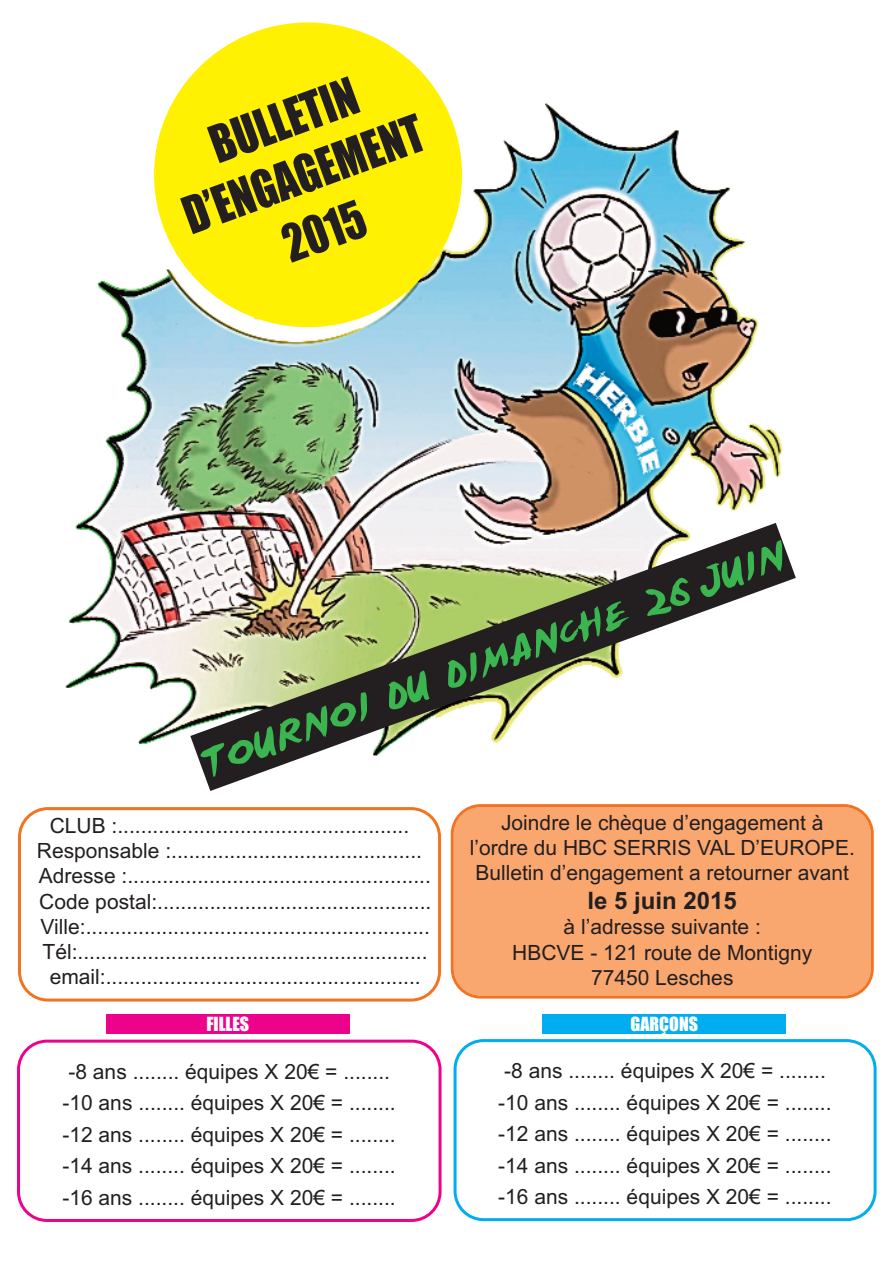
<style>
.page{position:relative;width:893px;height:1263px;background:#fff}
.page>*{position:absolute;margin:0;border:0;box-sizing:border-box;transform-origin:0 0}
.t1{font:48px/59.1px "Impact";color:#231f20;text-align:center;scale:.9 1}
.t2{font:40.5px "Yellowjacket";color:#3ab54f}
.t3{font:700 24px "Arial";color:#231f20}
.t4{font:21px/25.2px "Arial";color:#231f20;text-align:center}
.t5{font:18px "Impact";color:#fff}
</style>
<div class="page">
<img style="left:65px;top:82px;width:718px;height:663px">
<div style="left:154px;top:23px;width:308px;height:304px;background:#fff101;border-radius:50%"></div>
<svg style="left:18px;top:807px;width:423px;height:194px"></svg>
<div style="left:451px;top:804px;width:423px;height:194px;background:#f9a66f"></div>
<svg style="left:17px;top:1040px;width:425px;height:182px"></svg>
<svg style="left:454px;top:1039px;width:423px;height:182px"></svg>
<div style="left:106px;top:1014px;width:244px;height:20px;background:#ed028c"></div>
<div style="left:543px;top:1014px;width:243px;height:20px;background:#00aeef"></div>
<svg style="left:190px;top:523px;width:606px;height:268px"></svg>
<h1 class="t1" style="left:156px;top:137px;width:282px;rotate:-20deg">BULLETIN<br>D’ENGAGEMENT<br>2015</h1>
<h2 class="t2" style="left:195px;top:741px;width:620px;rotate:-20deg">TOURNOI DU DIMANCHE 26 JUIN</h2>
<p class="t4" style="left:37px;top:813px;width:396px">CLUB :..................................................<br>Responsable :...........................................<br>Adresse :....................................................<br>Code postal:...............................................<br>Ville:...........................................................<br>Tél:............................................................ email:......................................................</p>
<p class="t4" style="left:470px;top:810px;width:387px">Joindre le chèque d’engagement à l’ordre du HBC SERRIS VAL D’EUROPE.<br>Bulletin d’engagement a retourner avant</p>
<p class="t3" style="left:588px;top:886px;width:151px">le 5 juin 2015</p>
<p class="t4" style="left:512px;top:914px;width:301px">à l’adresse suivante :<br>HBCVE - 121 route de Montigny<br>77450 Lesches</p>
<p class="t5" style="left:206px;top:1014px;width:44px">FILLES</p>
<p class="t5" style="left:630px;top:1014px;width:69px">GARÇONS</p>
<p class="t4" style="left:62px;top:1056px;width:335px;line-height:31.5px;text-align:left">-8 ans ........ équipes X 20€ = ........ -10 ans ........ équipes X 20€ = ........ -12 ans ........ équipes X 20€ = ........ -14 ans ........ équipes X 20€ = ........ -16 ans ........ équipes X 20€ = ........</p>
<p class="t4" style="left:498px;top:1055px;width:335px;line-height:31.5px;text-align:left">-8 ans ........ équipes X 20€ = ........ -10 ans ........ équipes X 20€ = ........ -12 ans ........ équipes X 20€ = ........ -14 ans ........ équipes X 20€ = ........ -16 ans ........ équipes X 20€ = ........</p>
</div>
